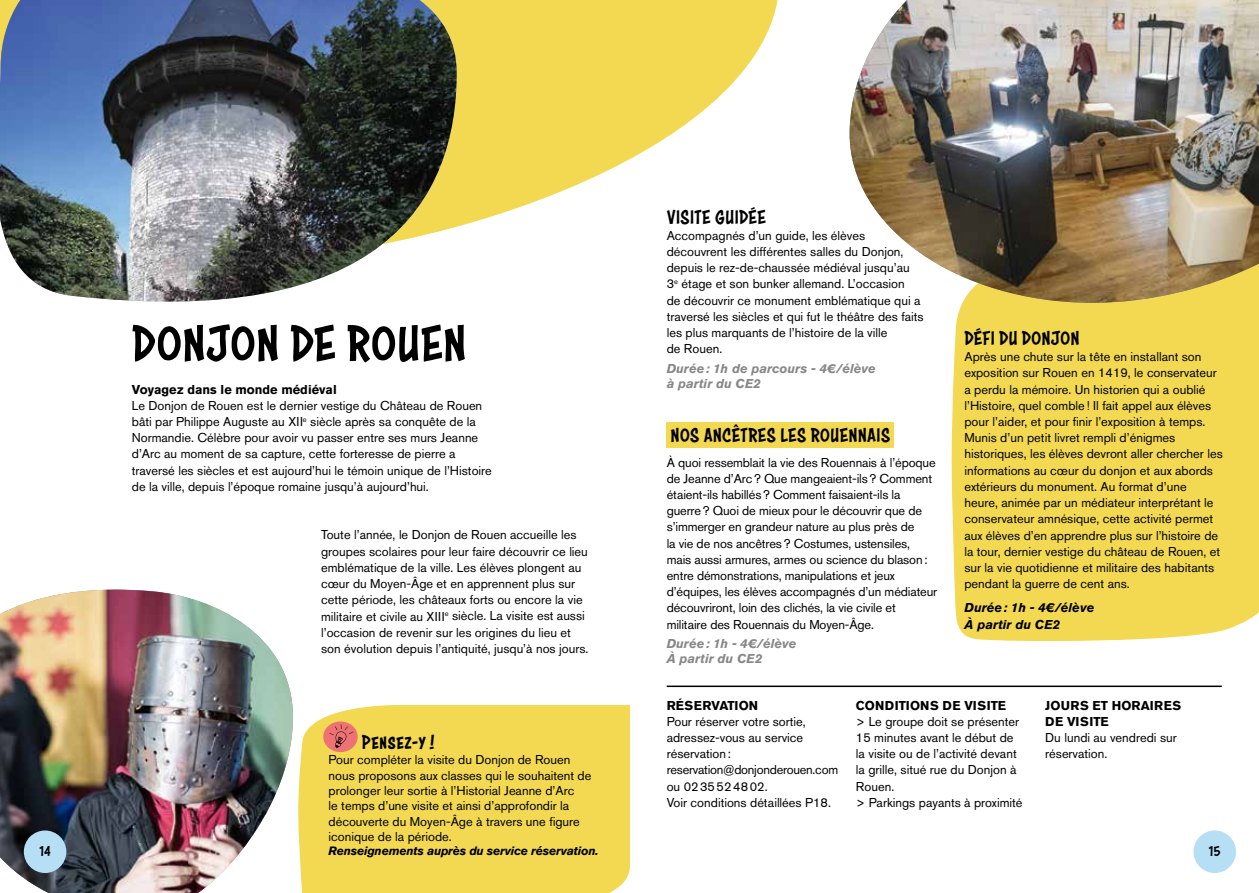
<style>
.page{position:relative;width:1259px;height:893px;background:#fff}
.page>*{position:absolute;margin:0;border:0;box-sizing:border-box;transform-origin:0 0}
.t1{font:54px "Astounder Squared BB";letter-spacing:.02em;color:#000}
.t2{font:21px "Astounder Squared BB";letter-spacing:.03em;color:#000}
.t3{font:15px "Astounder Squared BB";color:#000}
.t4{font:12.75px/16.2px "Akzidenz Grotesk Std";color:#000}
.t5{font:italic 700 12.75px/15.3px "Akzidenz Grotesk Std";color:#878787}
.t6{font:700 12.75px "Akzidenz Grotesk Std";color:#000}
.t7{font:italic 700 12.75px/16.2px "Akzidenz Grotesk Std";color:#000}
.t8{font:700 12.75px/16.2px "Akzidenz Grotesk Std";letter-spacing:.02em;color:#000}
.t9{font:italic 700 12px "Akzidenz Grotesk Std";letter-spacing:-.02em;color:#000}
</style>
<div class="page">
<svg style="left:457px;top:0;width:321px;height:227px;fill:#f3d852"></svg>
<img style="left:0;top:0;width:457px;height:302px">
<div style="left:666px;top:423px;width:227px;height:25px;background:#f3d852"></div>
<div style="left:951px;top:303px;width:308px;height:338px;background:#f3d852"></div>
<img style="left:0;top:590px;width:293px;height:303px">
<img style="left:849px;top:0;width:410px;height:303px">
<hr style="left:666px;top:686px;width:555px;height:1px;background:#000">
<div style="left:298px;top:705px;width:332px;height:188px;background:#f3d852"></div>
<div style="left:323px;top:721px;width:35px;height:31px;background:#ee7273;border-radius:50%"></div>
<svg style="left:329px;top:724px;width:24px;height:24px"></svg>
<div style="left:24px;top:830px;width:42px;height:43px;background:#b6def5;border-radius:50%"></div>
<div style="left:1193px;top:830px;width:43px;height:43px;background:#b6def5;border-radius:50%"></div>
<h1 class="t1" style="left:132px;top:314px;width:335px">DONJON DE ROUEN</h1>
<p class="t6" style="left:132px;top:382px;width:206px">Voyagez dans le monde médiéval</p>
<p class="t4" style="left:132px;top:397px;width:361px">Le Donjon de Rouen est le dernier vestige du Château de Rouen bâti par Philippe Auguste au XII<sup>e</sup> siècle après sa conquête de la Normandie. Célèbre pour avoir vu passer entre ses murs Jeanne d’Arc au moment de sa capture, cette forteresse de pierre a traversé les siècles et est aujourd’hui le témoin unique de l’Histoire de la ville, depuis l’époque romaine jusqu’à aujourd’hui.</p>
<p class="t4" style="left:321px;top:527px;width:269px">Toute l’année, le Donjon de Rouen accueille les groupes scolaires pour leur faire découvrir ce lieu emblématique de la ville. Les élèves plongent au cœur du Moyen-Âge et en apprennent plus sur cette période, les châteaux forts ou encore la vie militaire et civile au XIII<sup>e</sup> siècle. La visite est aussi l’occasion de revenir sur les origines du lieu et son évolution depuis l’antiquité, jusqu’à nos jours.</p>
<h2 class="t2" style="left:666px;top:205px;width:101px">VISITE GUIDÉE</h2>
<p class="t4" style="left:666px;top:227px;width:258px">Accompagnés d’un guide, les élèves découvrent les différentes salles du Donjon, depuis le rez-de-chaussée médiéval jusqu’au 3<sup>e</sup> étage et son bunker allemand. L’occasion<br>de découvrir ce monument emblématique qui a traversé les siècles et qui fut le théâtre des faits les plus marquants de l’histoire de la ville<br>de Rouen.</p>
<p class="t5" style="left:666px;top:360px;width:211px">Durée: 1h de parcours - 4€/élève à partir du CE2</p>
<h2 class="t2" style="left:671px;top:424px;width:220px">NOS ANCÊTRES LES ROUENNAIS</h2>
<p class="t4" style="left:666px;top:454px;width:272px">À quoi ressemblait la vie des Rouennais à l’époque de Jeanne d’Arc? Que mangeaient-ils? Comment étaient-ils habillés? Comment faisaient-ils la guerre? Quoi de mieux pour le découvrir que de s’immerger en grandeur nature au plus près de<br>la vie de nos ancêtres? Costumes, ustensiles, mais aussi armures, armes ou science du blason: entre démonstrations, manipulations et jeux d’équipes, les élèves accompagnés d’un médiateur découvriront, loin des clichés, la vie civile et militaire des Rouennais du Moyen-Âge.</p>
<p class="t5" style="left:666px;top:636px;width:131px">Durée: 1h - 4€/élève<br>À partir du CE2</p>
<h2 class="t2" style="left:964px;top:326px;width:117px">DÉFI DU DONJON</h2>
<p class="t4" style="left:964px;top:349px;width:260px">Après une chute sur la tête en installant son exposition sur Rouen en 1419, le conservateur a perdu la mémoire. Un historien qui a oublié l’Histoire, quel comble! Il fait appel aux élèves pour l’aider, et pour finir l’exposition à temps.<br>Munis d’un petit livret rempli d’énigmes historiques, les élèves devront aller chercher les informations au cœur du donjon et aux abords extérieurs du monument. Au format d’une heure, animée par un médiateur interprétant le conservateur amnésique, cette activité permet aux élèves d’en apprendre plus sur l’histoire de la tour, dernier vestige du château de Rouen, et sur la vie quotidienne et militaire des habitants pendant la guerre de cent ans.</p>
<p class="t7" style="left:964px;top:600px;width:131px">Durée: 1h - 4€/élève<br>À partir du CE2</p>
<p class="t6" style="left:666px;top:698px;width:93px">RÉSERVATION</p>
<p class="t4" style="left:666px;top:713px;width:173px">Pour réserver votre sortie, adressez-vous au service réservation: reservation@donjonderouen.com ou 0235524802.<br>Voir conditions détaillées P18.</p>
<p class="t6" style="left:856px;top:698px;width:152px">CONDITIONS DE VISITE</p>
<p class="t4" style="left:856px;top:713px;width:168px">&gt; Le groupe doit se présenter<br>15 minutes avant le début de la visite ou de l’activité devant la grille, situé rue du Donjon à<br>Rouen.<br>&gt; Parkings payants à proximité</p>
<p class="t8" style="left:1045px;top:697px;width:138px">JOURS ET HORAIRES<br>DE VISITE</p>
<p class="t4" style="left:1045px;top:729px;width:133px">Du lundi au vendredi sur réservation.</p>
<h2 class="t2" style="left:362px;top:731px;width:74px">Pensez-y!</h2>
<p class="t4" style="left:328px;top:752px;width:264px;line-height:15.3px">Pour compléter la visite du Donjon de Rouen nous proposons aux classes qui le souhaitent de prolonger leur sortie à l’Historial Jeanne d’Arc<br>le temps d’une visite et ainsi d’approfondir la découverte du Moyen-Âge à travers une figure iconique de la période.</p>
<p class="t3" style="left:40px;top:842px;width:13px">14</p>
<p class="t9" style="left:328px;top:844px;width:271px">Renseignements auprès du service réservation.</p>
<p class="t3" style="left:1209px;top:842px;width:13px">15</p>
</div>
